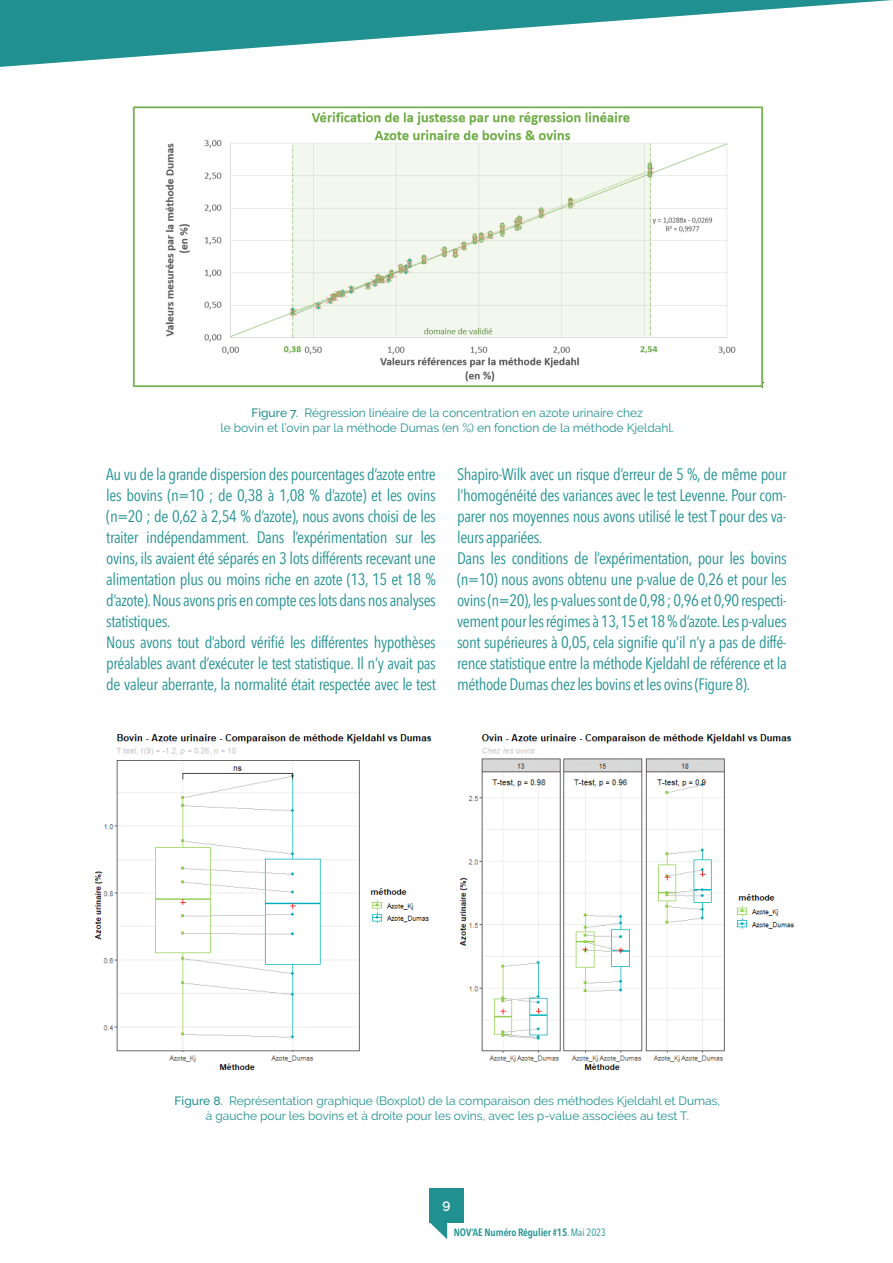
<style>
.page{position:relative;width:893px;height:1263px;background:#fff}
.page>*{position:absolute;margin:0;border:0;box-sizing:border-box;transform-origin:0 0}
.texte_article{font:condensed 16.5px/21px "Avenir Next LT Pro";letter-spacing:-.025em;color:#219091;text-align:justify}
.t1{font:600 13.5px "Raleway";color:#fff}
.Legende_sarcelle{font:12px "Raleway";color:#219091}
.t2{font:600 condensed 10.5px "Avenir Next LT Pro";letter-spacing:-.01em;color:#219091}
.s1{font-weight:500}
.s2{font-weight:400}
</style>
<div class="page">
<svg style="left:429px;top:1222px;width:18px;height:17px"></svg>
<div style="left:429px;top:1188px;width:34px;height:34px;background:#219091"></div>
<svg style="left:0;top:0;width:892px;height:67px"></svg>
<img style="left:132px;top:106px;width:631px;height:281px">
<img style="left:94px;top:734px;width:338px;height:336px">
<img style="left:459px;top:734px;width:335px;height:336px">
<p class="Legende_sarcelle" style="left:251px;top:405px;width:393px"><span class="s1">Figure 7.</span> Régression linéaire de la concentration en azote urinaire chez</p>
<p class="Legende_sarcelle" style="left:221px;top:420px;width:455px">le bovin et l’ovin par la méthode Dumas (en %) en fonction de la méthode Kjeldahl.</p>
<p class="texte_article" style="left:106px;top:464px;width:331px">Au vu de la grande dispersion des pourcentages d’azote entre les bovins (n=10 ; de 0,38 à 1,08 % d’azote) et les ovins (n=20 ; de 0,62 à 2,54 % d’azote), nous avons choisi de les traiter indépendamment. Dans l’expérimentation sur les ovins, ils avaient été séparés en 3 lots différents recevant une alimentation plus ou moins riche en azote (13, 15 et 18 % d’azote). Nous avons pris en compte ces lots dans nos analyses statistiques.</p>
<p class="texte_article" style="left:106px;top:632px;width:331px">Nous avons tout d’abord vérifié les différentes hypothèses préalables avant d’exécuter le test statistique. Il n’y avait pas de valeur aberrante, la normalité était respectée avec le test</p>
<p class="texte_article" style="left:457px;top:464px;width:331px">Shapiro-Wilk avec un risque d’erreur de 5 %, de même pour l’homogénéité des variances avec le test Levenne. Pour com&shy;parer nos moyennes nous avons utilisé le test T pour des va&shy;leurs appariées.</p>
<p class="texte_article" style="left:457px;top:548px;width:331px">Dans les conditions de l’expérimentation, pour les bovins (n=10) nous avons obtenu une p-value de 0,26 et pour les ovins (n=20), les p-values sont de 0,98 ; 0,96 et 0,90 respecti&shy;vement pour les régimes à 13, 15 et 18 % d’azote. Les p-values sont supérieures à 0,05, cela signifie qu’il n’y a pas de diffé&shy;rence statistique entre la méthode Kjeldahl de référence et la méthode Dumas chez les bovins et les ovins (Figure 8).</p>
<p class="Legende_sarcelle" style="left:175px;top:1093px;width:547px"><span class="s1">Figure 8.</span> Représentation graphique (Boxplot) de la comparaison des méthodes Kjeldahl et Dumas,</p>
<p class="Legende_sarcelle" style="left:206px;top:1108px;width:485px">à gauche pour les bovins et à droite pour les ovins, avec les p-value associées au test T.</p>
<p class="t1" style="left:442px;top:1197px;width:9px">9</p>
<p class="t2" style="left:454px;top:1226px;width:153px">NOV’AE Numéro Régulier #15<span class="s2">. Mai 2023</span></p>
</div>
